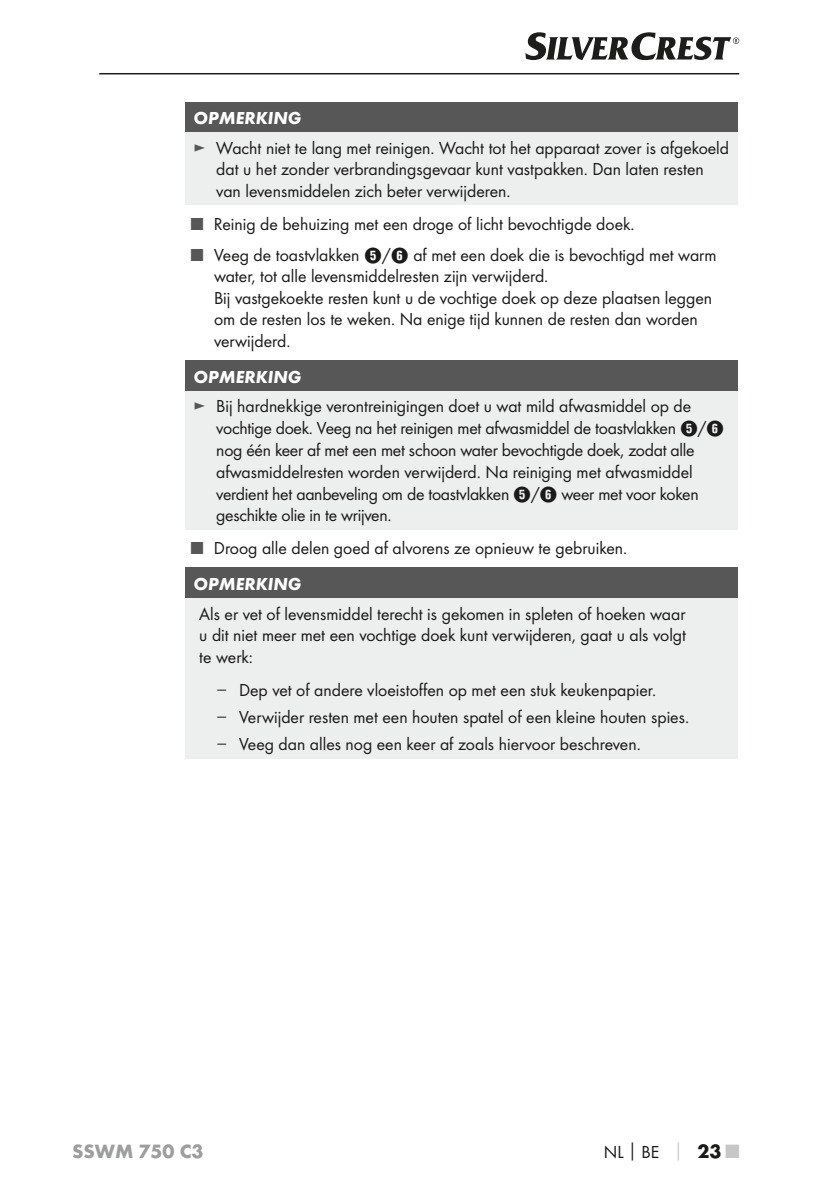
<style>
.page{position:relative;width:840px;height:1191px;background:#fff}
.page>*{position:absolute;margin:0;border:0;box-sizing:border-box;transform-origin:0 0}
.t1{font:700 20px "Futura";color:#9d9e9e}
.t2{font:18px/21.6px "Futura Boo";color:#1a1a19}
.t3{font:italic 700 18px "Futura";color:#fff}
.s1{color:#585757}
.s2{font-family:"Hako PI Nummern"}
.s3{font-family:"Verdana";color:#585757}
.s4{font-family:"Futura";font-weight:700}
.s5{font-family:"Futura";font-weight:700;color:#c7c7c8}
.s6{font-family:"Futura";font-weight:700;font-size:20px}
.s7{font-family:"Futura";font-weight:700;font-size:20px;color:#c7c7c8}
</style>
<div class="page">
<hr style="left:99px;top:73px;width:639px;height:1px;background:#1a1a19">
<svg style="left:525px;top:32px;width:213px;height:28px"></svg>
<div style="left:185px;top:102px;width:552px;height:30px;background:#585757"></div>
<div style="left:185px;top:132px;width:552px;height:73px;background:#edeeee"></div>
<div style="left:185px;top:360px;width:552px;height:31px;background:#585757"></div>
<div style="left:185px;top:391px;width:552px;height:138px;background:#edeeee"></div>
<div style="left:185px;top:568px;width:552px;height:30px;background:#585757"></div>
<div style="left:185px;top:598px;width:552px;height:160px;background:#edeeee"></div>
<p class="t3" style="left:193px;top:112px;width:109px">OPMERKING</p>
<p class="t2" style="left:216px;top:138px;width:514px;text-indent:-23px"><span class="s1">►</span> Wacht niet te lang met reinigen. Wacht tot het apparaat zover is afgekoeld dat u het zonder verbrandingsgevaar kunt vastpakken. Dan laten resten van levensmiddelen zich beter verwijderen.</p>
<p class="t2" style="left:191px;top:214px;width:444px"><span class="s1">■</span> Reinig de behuizing met een droge of licht bevochtigde doek.</p>
<p class="t2" style="left:214px;top:244px;width:503px;text-indent:-23px"><span class="s1">■</span> Veeg de toastvlakken <span class="s2">5</span>/<span class="s2">6</span> af met een doek die is bevochtigd met warm water, tot alle levensmiddelresten zijn verwijderd.<br>Bij vastgekoekte resten kunt u de vochtige doek op deze plaatsen leggen om de resten los te weken. Na enige tijd kunnen de resten dan worden verwijderd.</p>
<p class="t3" style="left:193px;top:371px;width:109px">OPMERKING</p>
<p class="t2" style="left:216px;top:396px;width:509px;text-indent:-23px"><span class="s1">►</span> Bij hardnekkige verontreinigingen doet u wat mild afwasmiddel op de vochtige doek. Veeg na het reinigen met afwasmiddel de toastvlakken <span class="s2">5</span>/<span class="s2">6 </span>nog één keer af met een met schoon water bevochtigde doek, zodat alle afwasmiddelresten worden verwijderd. Na reiniging met afwasmiddel verdient het aanbeveling om de toastvlakken <span class="s2">5</span>/<span class="s2">6</span> weer met voor koken geschikte olie in te wrijven.</p>
<p class="t2" style="left:191px;top:538px;width:437px"><span class="s1">■</span> Droog alle delen goed af alvorens ze opnieuw te gebruiken.</p>
<p class="t3" style="left:193px;top:578px;width:109px">OPMERKING</p>
<p class="t2" style="left:199px;top:603px;width:488px;text-align:justify">Als er vet of levensmiddel terecht is gekomen in spleten of hoeken waar u dit niet meer met een vochtige doek kunt verwijderen, gaat u als volgt te werk:</p>
<p class="t2" style="left:216px;top:680px;width:441px"><span class="s3">–</span> Dep vet of andere vloeistoffen op met een stuk keukenpapier.</p>
<p class="t2" style="left:216px;top:707px;width:474px"><span class="s3">–</span> Verwijder resten met een houten spatel of een kleine houten spies.</p>
<p class="t2" style="left:216px;top:734px;width:426px"><span class="s3">–</span> Veeg dan alles nog een keer af zoals hiervoor beschreven.</p>
<p class="t1" style="left:72px;top:1143px;width:133px">SSWM 750 C3</p>
<p class="t2" style="left:603px;top:1142px;width:137px">NL<span class="s4">│</span>BE <span class="s5">│</span> <span class="s6">23</span> <span class="s7">■</span></p>
</div>
